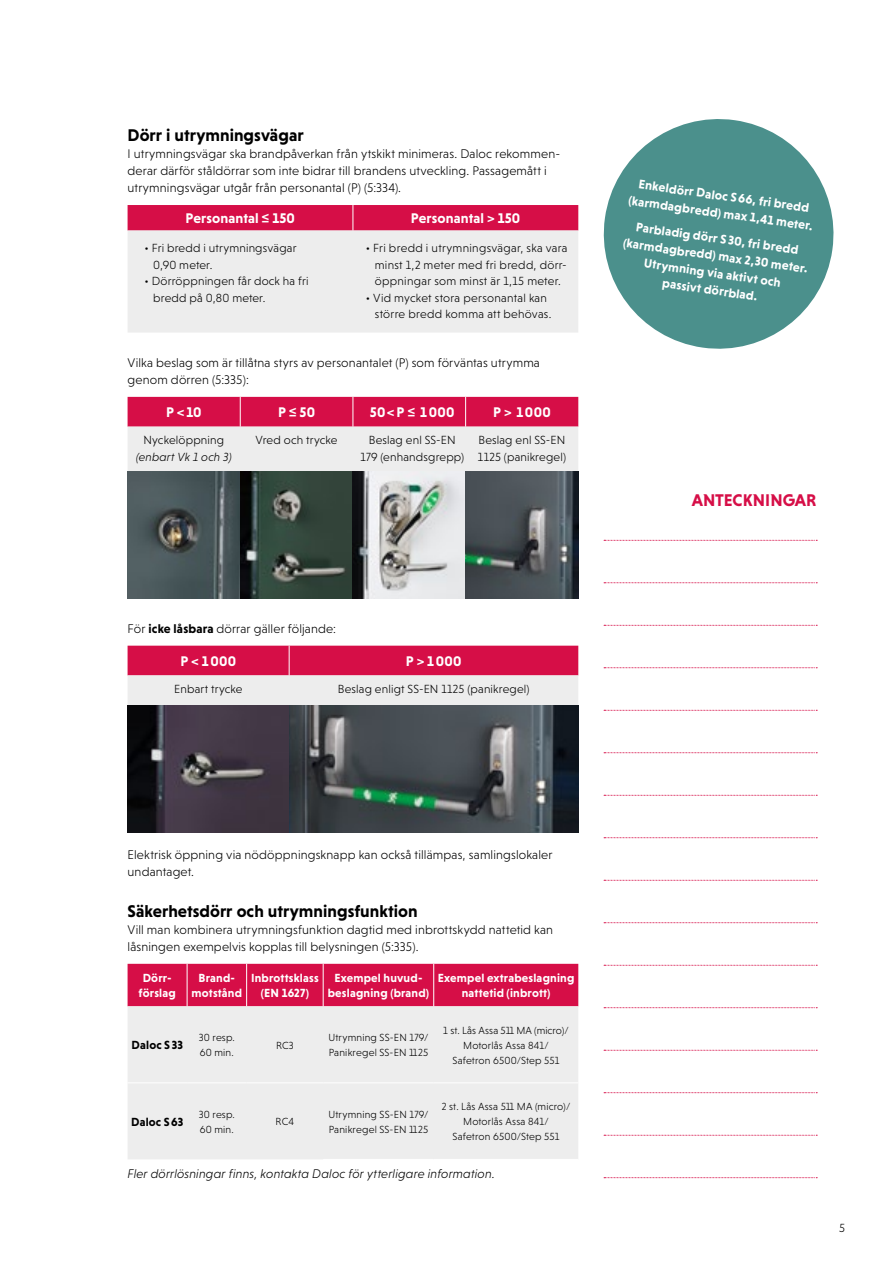
<style>
.page{position:relative;width:893px;height:1263px;background:#fff}
.page>*{position:absolute;margin:0;border:0;box-sizing:border-box;transform-origin:0 0}
.Mellanrubr{font:700 17.25px "Niveau Grotesk";color:#000}
.Mellanrubr-2{font:700 17.25px "Niveau Grotesk";color:#d60e47}
.Tabellrubrik{font:700 14.25px "Niveau Grotesk";letter-spacing:.01em;color:#fff}
.Bröd{font:300 12.75px/17.2px "Niveau Grotesk";letter-spacing:.01em;color:#000}
.Bröd-2{font:700 12.75px/17.2px "Niveau Grotesk";color:#fff;text-align:center}
.Bröd-3{font:italic 300 12.75px "Niveau Grotesk";letter-spacing:.01em;color:#000}
.Tabell_bröd{font:300 12px/16.5px "Niveau Grotesk";letter-spacing:.015em;color:#000}
.t1{font:700 12px/15px "Niveau Grotesk";letter-spacing:.015em;color:#fff;text-align:center}
.Bröd-4{font:700 12px "Niveau Grotesk";letter-spacing:.015em;color:#000}
.Tabell_bröd-2{font:italic 300 12px "Niveau Grotesk";letter-spacing:.015em;color:#000}
.Bröd-5{font:300 10.5px/15px "Niveau Grotesk";letter-spacing:.015em;color:#000}
.s1{font-weight:700}
</style>
<div class="page">
<div style="left:128px;top:231px;width:450px;height:102px;background:#ededed"></div>
<div style="left:128px;top:205px;width:450px;height:26px;background:#d60e47"></div>
<div style="left:128px;top:397px;width:450px;height:30px;background:#d60e47"></div>
<div style="left:128px;top:427px;width:450px;height:44px;background:#ededed"></div>
<hr style="left:240px;top:397px;width:1px;height:30px;background:#fff">
<hr style="left:353px;top:397px;width:1px;height:30px;background:#fff">
<hr style="left:465px;top:397px;width:1px;height:30px;background:#fff">
<img style="left:128px;top:471px;width:450px;height:128px">
<svg style="left:128px;top:646px;width:450px;height:59px;background:#e17e9a"></svg>
<img style="left:128px;top:705px;width:450px;height:128px">
<div style="left:128px;top:964px;width:450px;height:42px;background:#d60e47"></div>
<div style="left:128px;top:1006px;width:450px;height:153px;background:#ededed"></div>
<hr style="left:128px;top:1082px;width:59px;height:1px;background:#fff">
<hr style="left:187px;top:1082px;width:60px;height:1px;background:#fff">
<hr style="left:247px;top:1082px;width:76px;height:1px;background:#fff">
<hr style="left:323px;top:1082px;width:111px;height:1px;background:#fff">
<hr style="left:434px;top:1082px;width:144px;height:1px;background:#fff">
<hr style="left:187px;top:964px;width:1px;height:42px;background:#fff">
<hr style="left:246px;top:964px;width:1px;height:42px;background:#fff">
<hr style="left:323px;top:964px;width:1px;height:42px;background:#fff">
<hr style="left:433px;top:964px;width:1px;height:42px;background:#fff">
<svg style="left:604px;top:1177px;width:213px;height:1px"></svg>
<svg style="left:604px;top:1135px;width:213px;height:1px"></svg>
<svg style="left:604px;top:1092px;width:213px;height:1px"></svg>
<svg style="left:604px;top:1050px;width:213px;height:1px"></svg>
<svg style="left:604px;top:1007px;width:213px;height:1px"></svg>
<svg style="left:604px;top:965px;width:213px;height:1px"></svg>
<svg style="left:604px;top:922px;width:213px;height:1px"></svg>
<svg style="left:604px;top:880px;width:213px;height:1px"></svg>
<svg style="left:604px;top:837px;width:213px;height:1px"></svg>
<svg style="left:604px;top:795px;width:213px;height:1px"></svg>
<svg style="left:604px;top:752px;width:213px;height:1px"></svg>
<svg style="left:604px;top:710px;width:213px;height:1px"></svg>
<svg style="left:604px;top:667px;width:213px;height:1px"></svg>
<svg style="left:604px;top:625px;width:213px;height:1px"></svg>
<svg style="left:604px;top:582px;width:213px;height:1px"></svg>
<svg style="left:604px;top:540px;width:213px;height:1px"></svg>
<svg style="left:603px;top:119px;width:231px;height:230px;fill:#4b908c"></svg>
<p class="Mellanrubr" style="left:128px;top:125px;width:178px">Dörr i utrymningsvägar</p>
<p class="Bröd" style="left:128px;top:145px;width:434px">I utrymningsvägar ska brandpåverkan från ytskikt minimeras. Daloc rekommen&shy;derar därför ståldörrar som inte bidrar till brandens utveckling. Passagemått i utrymningsvägar utgår från personantal (P) (5:334).</p>
<p class="Tabellrubrik" style="left:185px;top:210px;width:111px">Personantal ≥ 150</p>
<p class="Tabellrubrik" style="left:411px;top:210px;width:111px">Personantal &gt; 150</p>
<p class="Tabell_bröd" style="left:153px;top:240px;width:145px;text-indent:-9px">• Fri bredd i utrymningsvägar<br>0,90 meter.</p>
<p class="Tabell_bröd" style="left:153px;top:273px;width:157px;text-indent:-9px">• Dörröppningen får dock ha fri bredd på 0,80 meter.</p>
<p class="Tabell_bröd" style="left:375px;top:240px;width:194px;text-align:justify;text-indent:-9px">• Fri bredd i utrymningsvägar, ska vara minst 1,2 meter med fri bredd, dörr&shy;öppningar som minst är 1,15 meter.</p>
<p class="Tabell_bröd" style="left:375px;top:289px;width:178px;text-indent:-9px">• Vid mycket stora personantal kan större bredd komma att behövas.</p>
<p class="Bröd" style="left:128px;top:354px;width:414px">Vilka beslag som är tillåtna styrs av personantalet (P) som förväntas utrymma genom dörren (5:335):</p>
<p class="Tabellrubrik" style="left:166px;top:404px;width:37px">P &lt;10</p>
<p class="Tabellrubrik" style="left:278px;top:404px;width:39px">P ≥ 50</p>
<p class="Tabellrubrik" style="left:370px;top:404px;width:86px">50&lt;P ≥ 1000</p>
<p class="Tabellrubrik" style="left:493px;top:404px;width:59px">P &gt; 1000</p>
<p class="Tabell_bröd" style="left:144px;top:432px;width:82px">Nyckelöppning</p>
<p class="Tabell_bröd-2" style="left:136px;top:450px;width:97px">(enbart Vk 1 och 3)</p>
<p class="Tabell_bröd" style="left:256px;top:432px;width:84px">Vred och trycke</p>
<p class="Tabell_bröd" style="left:360px;top:432px;width:105px;text-align:center">Beslag enl SS-EN<br>179 (enhandsgrepp)</p>
<p class="Tabell_bröd" style="left:478px;top:432px;width:90px">Beslag enl SS-EN<br>1125 (panikregel)</p>
<p class="Bröd" style="left:128px;top:620px;width:210px">För <span class="s1">icke låsbara</span> dörrar gäller följande:</p>
<p class="Tabellrubrik" style="left:180px;top:653px;width:57px">P &lt; 1000</p>
<p class="Tabellrubrik" style="left:406px;top:653px;width:57px">P &gt; 1000</p>
<p class="Tabell_bröd" style="left:174px;top:680px;width:70px">Enbart trycke</p>
<p class="Tabell_bröd" style="left:338px;top:680px;width:193px">Beslag enligt SS-EN 1125 (panikregel)</p>
<p class="Bröd-2" style="left:632px;top:174px;width:187px;rotate:8deg">Enkeldörr Daloc S66, fri bredd (karmdagbredd) max 1,41 meter.</p>
<p class="Bröd-2" style="left:627px;top:217px;width:187px;rotate:8deg">Parbladig dörr S30, fri bredd (karmdagbredd) max 2,30 meter.<br>Utrymning via aktivt och<br>passivt dörrblad.</p>
<p class="Mellanrubr-2" style="left:692px;top:490px;width:126px">ANTECKNINGAR</p>
<p class="Bröd" style="left:128px;top:845px;width:426px">Elektrisk öppning via nödöppningsknapp kan också tillämpas, samlingslokaler undantaget.</p>
<p class="Mellanrubr" style="left:128px;top:901px;width:292px">Säkerhetsdörr och utrymningsfunktion</p>
<p class="Bröd" style="left:128px;top:921px;width:427px">Vill man kombinera utrymningsfunktion dagtid med inbrottskydd nattetid kan låsningen exempelvis kopplas till belysningen (5:335).</p>
<p class="t1" style="left:139px;top:970px;width:39px">Dörr&shy;förslag</p>
<p class="t1" style="left:199px;top:970px;width:38px">Brand-</p>
<p class="t1" style="left:438px;top:970px;width:138px">Exempel extrabeslagning nattetid (inbrott)</p>
<p class="t1" style="left:251px;top:970px;width:69px">Inbrottsklass</p>
<p class="t1" style="left:261px;top:985px;width:50px">(EN 1627)</p>
<p class="t1" style="left:334px;top:970px;width:90px">Exempel huvud-</p>
<p class="t1" style="left:328px;top:985px;width:103px">beslagning (brand)</p>
<p class="t1" style="left:192px;top:985px;width:52px">motstånd</p>
<p class="Bröd-4" style="left:132px;top:1038px;width:53px">Daloc S33</p>
<p class="Bröd-5" style="left:199px;top:1030px;width:38px">30 resp.<br>60 min.</p>
<p class="Bröd-5" style="left:276px;top:1037px;width:19px">RC3</p>
<p class="Bröd-5" style="left:328px;top:1030px;width:102px">Utrymning SS-EN 179/<br>Panikregel SS-EN 1125</p>
<p class="Bröd-5" style="left:443px;top:1022px;width:127px;text-align:center">1 st. Lås Assa 511 MA (micro)/<br>Motorlås Assa 841/</p>
<p class="Bröd-5" style="left:452px;top:1052px;width:109px">Safetron 6500/Step 551</p>
<p class="Bröd-4" style="left:131px;top:1115px;width:54px">Daloc S63</p>
<p class="Bröd-5" style="left:199px;top:1106px;width:38px">30 resp.<br>60 min.</p>
<p class="Bröd-5" style="left:276px;top:1114px;width:20px">RC4</p>
<p class="Bröd-5" style="left:328px;top:1106px;width:102px">Utrymning SS-EN 179/<br>Panikregel SS-EN 1125</p>
<p class="Bröd-5" style="left:442px;top:1099px;width:130px;text-align:center">2 st. Lås Assa 511 MA (micro)/<br>Motorlås Assa 841/</p>
<p class="Bröd-5" style="left:452px;top:1129px;width:109px">Safetron 6500/Step 551</p>
<p class="Bröd-3" style="left:128px;top:1167px;width:369px">Fler dörrlösningar finns, kontakta Daloc för ytterligare information.</p>
<p class="Tabell_bröd" style="left:839px;top:1220px;width:7px">5</p>
</div>
